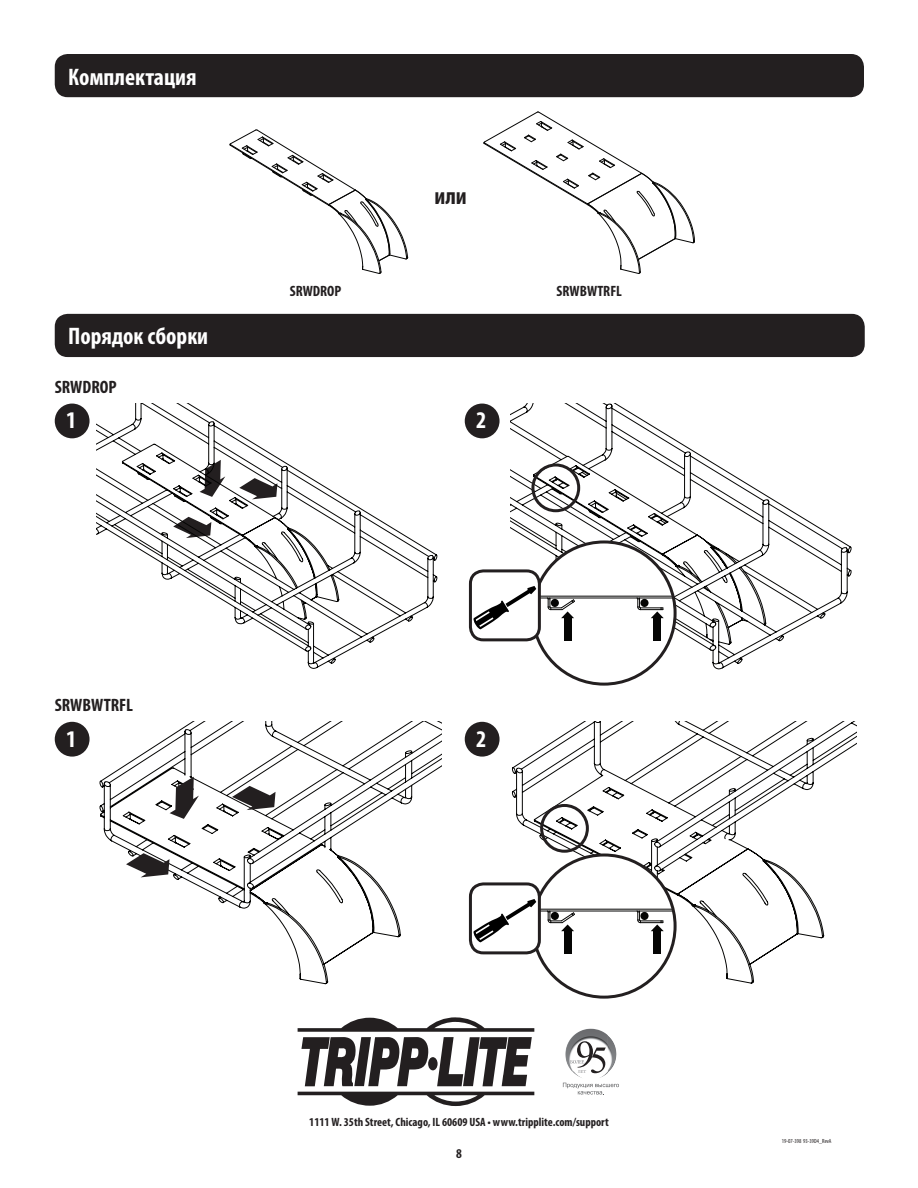
<style>
.page{position:relative;width:918px;height:1188px;background:#fff}
.page>*{position:absolute;margin:0;border:0;box-sizing:border-box;transform-origin:0 0}
.t1{font:700 condensed 24px "Myriad Pro";color:#fff}
.t2{font:700 condensed 24px "Myriad Pro";color:#231f20}
.t3{font:700 condensed 18px "Myriad Pro";color:#231f20}
.t4{font:700 condensed 15px "Myriad Pro";color:#231f20}
.t5{font:700 condensed 13.5px "Myriad Pro";color:#231f20}
.t6{font:700 condensed 12px "Myriad Pro";color:#231f20}
.t7{font:condensed 6px "Myriad Pro";color:#231f20}
</style>
<div class="page">
<div style="left:55px;top:54px;width:809px;height:43px;background:#231f20;border-radius:13px"></div>
<div style="left:55px;top:314px;width:810px;height:43px;background:#231f20;border-radius:13px"></div>
<div style="left:55px;top:404px;width:35px;height:34px;background:#231f20;border-radius:50%"></div>
<div style="left:55px;top:722px;width:35px;height:35px;background:#231f20;border-radius:50%"></div>
<div style="left:465px;top:404px;width:35px;height:34px;background:#231f20;border-radius:50%"></div>
<div style="left:465px;top:722px;width:35px;height:35px;background:#231f20;border-radius:50%"></div>
<svg style="left:298px;top:1017px;width:236px;height:69px"></svg>
<svg style="left:298px;top:1092px;width:236px;height:14px"></svg>
<svg style="left:229px;top:129px;width:180px;height:145px"></svg>
<svg style="left:483px;top:111px;width:212px;height:163px"></svg>
<svg style="left:96px;top:404px;width:342px;height:265px"></svg>
<svg style="left:510px;top:404px;width:342px;height:266px"></svg>
<svg style="left:511px;top:722px;width:345px;height:262px"></svg>
<svg style="left:99px;top:722px;width:343px;height:263px"></svg>
<svg style="left:126px;top:853px;width:44px;height:24px"></svg>
<svg style="left:232px;top:786px;width:44px;height:24px"></svg>
<svg style="left:170px;top:777px;width:29px;height:42px"></svg>
<div style="left:531px;top:464px;width:49px;height:48px;border:3px solid #231f20;border-radius:50%"></div>
<div style="left:540px;top:804px;width:49px;height:49px;border:3px solid #231f20;border-radius:50%"></div>
<div style="left:533px;top:855px;width:142px;height:142px;background:#fff;border-radius:50%"></div>
<hr style="left:533px;top:911px;width:142px;height:1px;background:#050504">
<hr style="left:533px;top:909px;width:142px;height:1px;background:#050504">
<div style="left:564px;top:930px;width:7px;height:24px;background:#050504"></div>
<svg style="left:547px;top:910px;width:28px;height:21px"></svg>
<div style="left:654px;top:930px;width:7px;height:24px;background:#050504"></div>
<svg style="left:636px;top:910px;width:28px;height:21px"></svg>
<div style="left:533px;top:542px;width:142px;height:142px;background:#fff;border-radius:50%"></div>
<hr style="left:533px;top:598px;width:142px;height:1px;background:#050504">
<hr style="left:533px;top:596px;width:142px;height:1px;background:#050504">
<div style="left:564px;top:617px;width:7px;height:24px;background:#050504"></div>
<svg style="left:547px;top:597px;width:28px;height:21px"></svg>
<div style="left:654px;top:617px;width:7px;height:24px;background:#050504"></div>
<svg style="left:636px;top:597px;width:28px;height:21px"></svg>
<div style="left:470px;top:884px;width:69px;height:69px;background:#fff;border-radius:13px"></div>
<div style="left:469px;top:882px;width:72px;height:72px;border:3px solid #231f20;border-radius:13px"></div>
<svg style="left:473px;top:899px;width:63px;height:44px"></svg>
<div style="left:470px;top:571px;width:69px;height:69px;background:#fff;border-radius:13px"></div>
<div style="left:469px;top:569px;width:72px;height:72px;border:3px solid #231f20;border-radius:13px"></div>
<svg style="left:473px;top:586px;width:63px;height:44px"></svg>
<img style="left:568px;top:1029px;width:22px;height:13px">
<img style="left:608px;top:1040px;width:8px;height:32px">
<img style="left:572px;top:1071px;width:31px;height:7px">
<svg style="left:577px;top:1041px;width:29px;height:32px"></svg>
<svg style="left:563px;top:1083px;width:56px;height:12px"></svg>
<p class="t1" style="left:68px;top:62px;width:130px">Комплектация</p>
<p class="t1" style="left:68px;top:321px;width:141px">Порядок сборки</p>
<p class="t3" style="left:55px;top:376px;width:63px">SRWDROP</p>
<p class="t1" style="left:66px;top:405px;width:12px">1</p>
<p class="t4" style="left:290px;top:282px;width:53px">SRWDROP</p>
<p class="t2" style="left:435px;top:181px;width:34px">или</p>
<p class="t1" style="left:476px;top:405px;width:12px">2</p>
<p class="t4" style="left:557px;top:282px;width:67px">SRWBWTRFL</p>
<p class="t3" style="left:55px;top:694px;width:80px">SRWBWTRFL</p>
<p class="t1" style="left:66px;top:724px;width:12px">1</p>
<p class="t1" style="left:476px;top:724px;width:12px">2</p>
<p class="t6" style="left:309px;top:1114px;width:301px">1111 W. 35th Street, Chicago, IL 60609 USA • www.tripplite.com/support</p>
<p class="t5" style="left:456px;top:1145px;width:7px">8</p>
<p class="t7" style="left:782px;top:1138px;width:51px">19-07-398 93-39D4_RevA</p>
</div>
